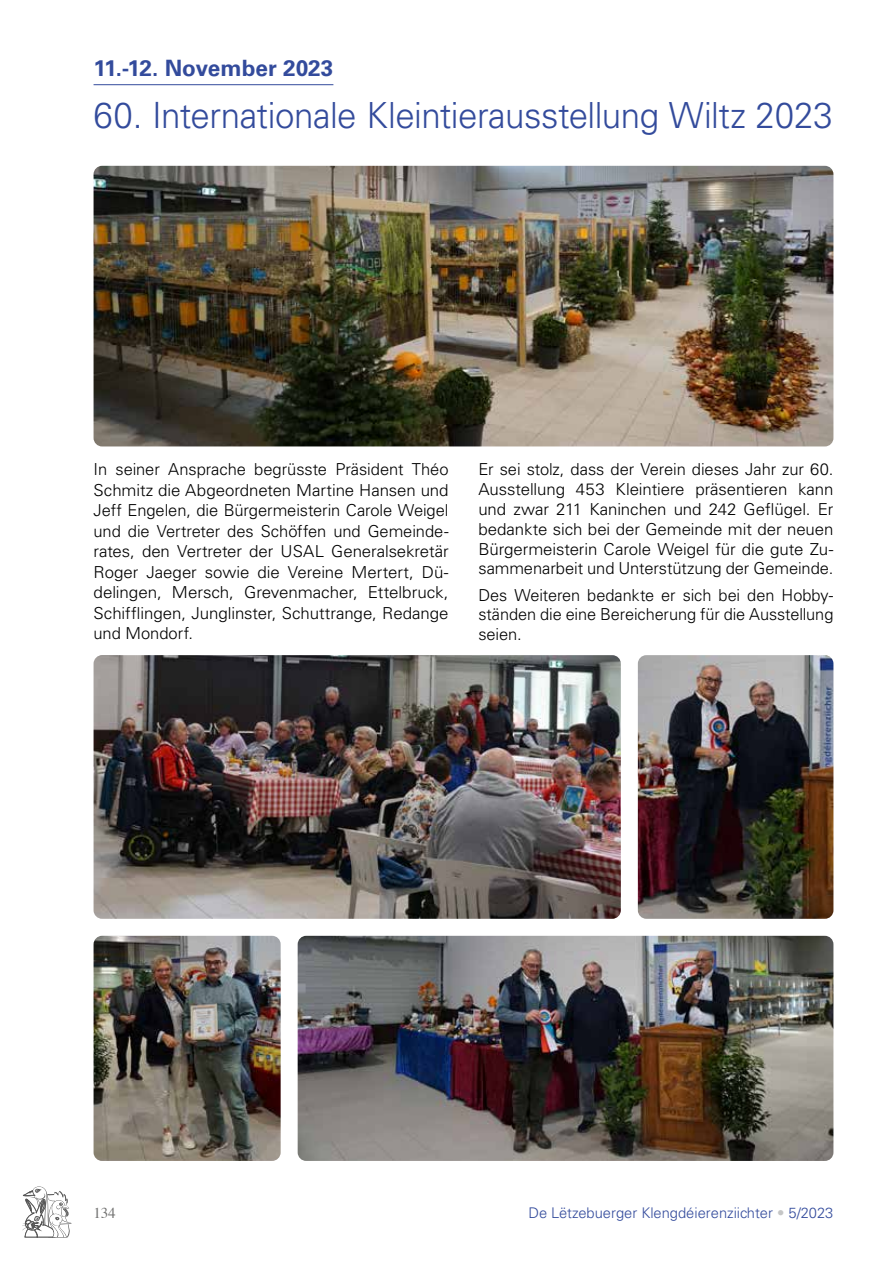
<style>
.page{position:relative;width:893px;height:1263px;background:#fff}
.page>*{position:absolute;margin:0;border:0;box-sizing:border-box;transform-origin:0 0}
.t1{font:300 36px "Univers LT Std";letter-spacing:-.015em;color:#334b9c}
.t2{font:700 22.5px "Univers LT Std";color:#334b9c}
.t3{font:300 16.5px/20.4px "Univers LT Std";letter-spacing:-.005em;color:#000;text-align:justify}
.t4{font:15px "Times";color:#6f6f6e}
.t5{font:300 14.7px "Univers LT Std";color:#334b9c}
.s1{color:#c5c6c6}
</style>
<div class="page">
<svg style="left:22px;top:1186px;width:49px;height:51px"></svg>
<hr style="left:94px;top:84px;width:239px;height:1px;background:#334b9c">
<img style="left:94px;top:166px;width:739px;height:280px">
<img style="left:94px;top:655px;width:527px;height:264px">
<img style="left:638px;top:655px;width:195px;height:264px">
<img style="left:298px;top:936px;width:535px;height:225px">
<img style="left:94px;top:936px;width:187px;height:225px">
<h2 class="t2" style="left:94px;top:55px;width:241px">11.-12. November 2023</h2>
<h1 class="t1" style="left:94px;top:94px;width:741px">60. Internationale Kleintierausstellung Wiltz 2023</h1>
<p class="t3" style="left:94px;top:459px;width:357px">In seiner Ansprache begrüsste Präsident Théo Schmitz die Abgeordneten Martine Hansen und Jeff Engelen, die Bürgermeisterin Carole Weigel und die Vertreter des Schöffen und Gemeinde&shy;rates, den Vertreter der USAL Generalsekretär Roger Jaeger sowie die Vereine Mertert, Dü&shy;delingen, Mersch, Grevenmacher, Ettelbruck, Schifflingen, Junglinster, Schuttrange, Redange und Mondorf.</p>
<p class="t3" style="left:478px;top:460px;width:357px;line-height:19.8px">Er sei stolz, dass der Verein dieses Jahr zur 60.<br>Ausstellung 453 Kleintiere präsentieren kann und zwar 211 Kaninchen und 242 Geflügel. Er bedankte sich bei der Gemeinde mit der neuen Bürgermeisterin Carole Weigel für die gute Zu&shy;sammenarbeit und Unterstützung der Gemeinde.</p>
<p class="t3" style="left:478px;top:585px;width:357px;line-height:19.8px">Des Weiteren bedankte er sich bei den Hobby&shy;ständen die eine Bereicherung für die Ausstellung seien.</p>
<p class="t4" style="left:94px;top:1199px;width:24px">134</p>
<p class="t5" style="left:528px;top:1204px;width:307px">De Lëtzebuerger Klengdéierenziichter <span class="s1">•</span> 5/2023</p>
</div>
